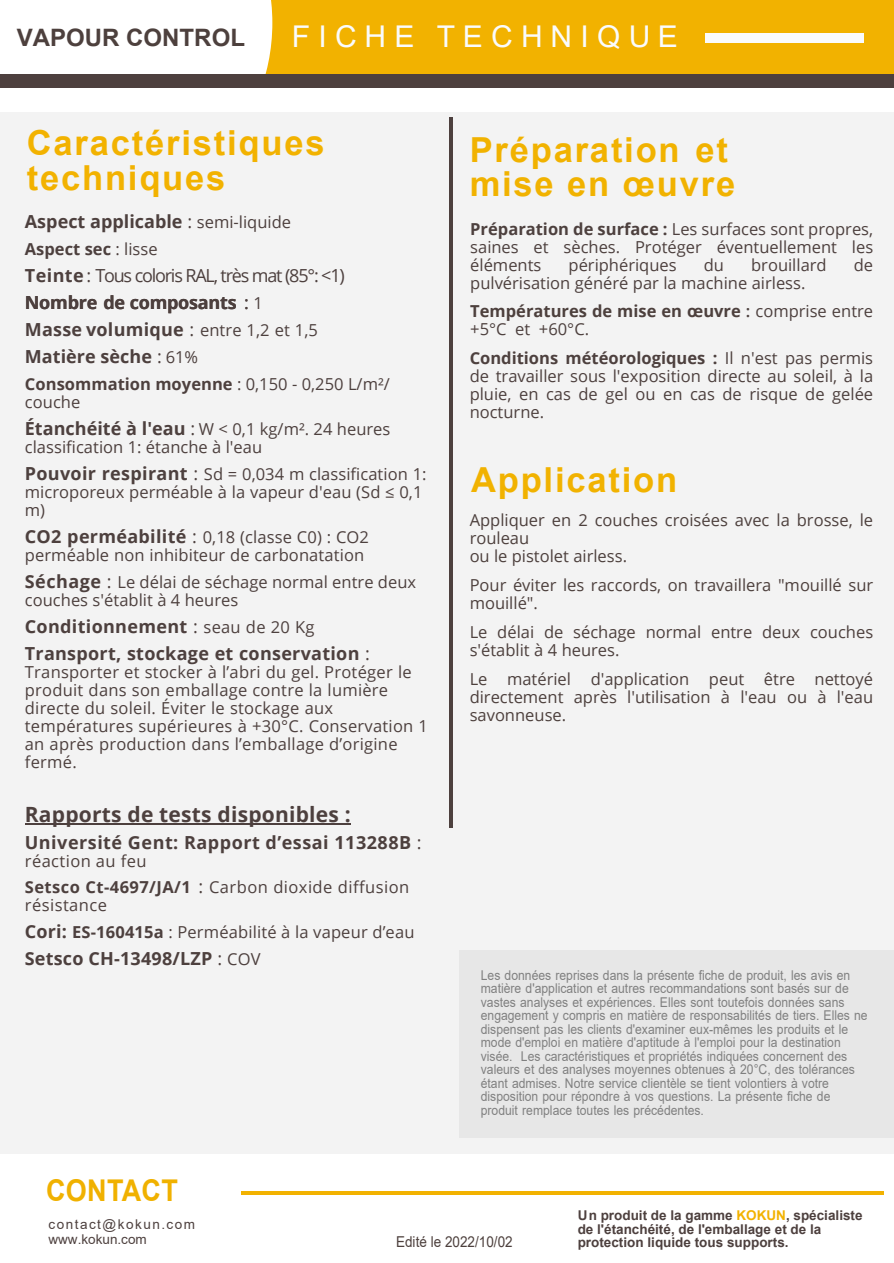
<style>
.page{position:relative;width:894px;height:1263px;background:#fff}
.page>*{position:absolute;margin:0;border:0;box-sizing:border-box;transform-origin:0 0}
.t1{font:700 34.5px/34.5px "Arial";letter-spacing:.055em;color:#f1b200}
.t2{font:700 34.5px/34.8px "Arial";letter-spacing:.055em;color:#f2b200}
.t3{font:30px "Arial";letter-spacing:.28em;color:#fafbfc}
.t4{font:700 30px "Arial";letter-spacing:.01em;color:#f0b100;scale:.9 1}
.t5{font:700 24px "Arial";color:#4d403d}
.t6{font:700 21px "Open Sans";letter-spacing:.01em;color:#4d403e}
.t7{font:700 18px/27px "Open Sans";letter-spacing:.015em;color:#4d403e}
.t8{font:16.5px/18px "Open Sans";letter-spacing:.005em;color:#4d403e}
.t9{font:16.5px/18px "Open Sans";color:#4d403d}
.t10{font:16.5px/26.1px "Open Sans";letter-spacing:.025em;color:#4d403e}
.t11{font:700 16.5px "Open Sans";color:#4d403e}
.t12{font:15px "Arial";color:#4d403d;scale:.9 1}
.t13{font:13.5px/13.5px "Arial";color:#808080;scale:.9 1}
.t14{font:700 13.5px/13.5px "Arial";color:#4d403e}
.t15{font:13.5px/14.7px "Arial";letter-spacing:.11em;color:#4d403e}
.s1{font-weight:400}
.s2{font-weight:400;font-size:16.5px}
.s3{font-weight:700}
.s4{font-weight:700;font-size:18px}
.s5{font-size:18px}
.s6{color:#4d403d}
.s7{font-weight:700;color:#4d403d}
.s8{font-weight:600}
.s9{color:#f2b200}
</style>
<div class="page">
<div style="left:0;top:0;width:893px;height:75px;background:#f2b200"></div>
<div style="left:0;top:0;width:272px;height:75px;background:#fff"></div>
<div style="left:705px;top:33px;width:158px;height:10px;background:#fafbfc"></div>
<div style="left:0;top:113px;width:893px;height:1041px;background:#f3f3f3"></div>
<div style="left:459px;top:950px;width:434px;height:188px;background:#e7e7e7"></div>
<hr style="left:25px;top:824px;width:325px;height:1px;background:#4d403e">
<div style="left:0;top:75px;width:893px;height:13px;background:#4d403e"></div>
<hr style="left:241px;top:1191px;width:642px;height:4px;background:#f2b200">
<hr style="left:449px;top:117px;width:3px;height:711px;background:#4d403e">
<h3 class="t5" style="left:17px;top:20px;width:229px">VAPOUR CONTROL</h3>
<h2 class="t3" style="left:291px;top:16px;width:387px">FICHE TECHNIQUE</h2>
<h1 class="t2" style="left:27px;top:126px;width:299px">Caractéristiques techniques</h1>
<p class="t7" style="left:25px;top:208px;width:267px">Aspect applicable <span class="s1">:</span> <span class="s2">semi-liquide</span></p>
<p class="t11" style="left:25px;top:238px;width:134px">Aspect sec <span class="s1">: lisse</span></p>
<p class="t7" style="left:25px;top:262px;width:321px">Teinte <span class="s1">: Tous coloris RAL, très mat (85°: &lt;1)<br></span>Nombre de composants <span class="s1">:</span> <span class="s2">1<br></span>Masse volumique <span class="s1">:</span> <span class="s2">entre 1,2 et 1,5<br></span>Matière sèche <span class="s1">:</span> <span class="s2">61%</span></p>
<p class="t8" style="left:25px;top:375px;width:366px"><span class="s3">Consommation moyenne</span> : 0,150 - 0,250 L/m²/ couche</p>
<p class="t8" style="left:25px;top:420px;width:367px"><span class="s4">Étanchéité à l'eau</span> <span class="s5">:</span> W &lt; 0,1 kg/m². 24 heures classification 1: étanche à l'eau</p>
<p class="t8" style="left:25px;top:465px;width:403px"><span class="s4">Pouvoir respirant</span> <span class="s5">:</span> Sd = 0,034 m classification 1: microporeux perméable à la vapeur d'eau (Sd ≤ 0,1 m)</p>
<p class="t8" style="left:25px;top:528px;width:345px"><span class="s4">CO2 perméabilité</span> <span class="s5">:</span> 0,18 (classe C0) : CO2 perméable non inhibiteur de carbonatation</p>
<p class="t8" style="left:25px;top:573px;width:393px"><span class="s4">Séchage</span> <span class="s5">:</span> Le délai de séchage normal entre deux couches s'établit à 4 heures</p>
<p class="t7" style="left:25px;top:613px;width:346px">Conditionnement <span class="s1">:</span> <span class="s2">seau de 20 Kg<br></span>Transport, stockage et conservation <span class="s1">:</span></p>
<p class="t8" style="left:25px;top:663px;width:404px">Transporter et stocker à l’abri du gel. Protéger le produit dans son emballage contre la lumière directe du soleil. Éviter le stockage aux températures supérieures à +30°C. Conservation 1 an après production dans l’emballage d’origine fermé.</p>
<p class="t6" style="left:25px;top:800px;width:327px">Rapports de tests disponibles :</p>
<p class="t7" style="left:25px;top:829px;width:398px">Université Gent: Rapport d’essai 113288B <span class="s1">:</span></p>
<p class="t10" style="left:25px;top:848px;width:386px"><span class="s6">réaction au feu<br></span><span class="s3">Setsco Ct-4697/JA/1</span> <span class="s5">:</span> Carbon dioxide diffusion</p>
<p class="t8" style="left:25px;top:891px;width:391px;line-height:27px">résistance<br><span class="s4">Cori:</span> <span class="s3">ES-160415a</span> : Perméabilité à la vapeur d’eau</p>
<p class="t7" style="left:25px;top:945px;width:237px">Setsco CH-13498/LZP <span class="s1">:</span> <span class="s2">COV</span></p>
<h2 class="t4" style="left:46px;top:1169px;width:148px">CONTACT</h2>
<h1 class="t1" style="left:469px;top:133px;width:267px">Préparation et mise en œuvre</h1>
<p class="t8" style="left:470px;top:219px;width:404px;text-align:justify"><span class="s3">Préparation de surface :</span> Les surfaces sont propres, saines et sèches. Protéger éventuellement les éléments</p>
<p class="t8" style="left:568px;top:255px;width:110px">périphériques</p>
<p class="t8" style="left:703px;top:255px;width:22px">du</p>
<p class="t8" style="left:750px;top:255px;width:77px">brouillard</p>
<p class="t8" style="left:853px;top:255px;width:21px">de</p>
<p class="t8" style="left:470px;top:268px;width:404px;line-height:28.8px">pulvérisation généré par la machine airless.<br><span class="s7">Températures de mise en œuvre</span> <span class="s8">:</span> comprise entre</p>
<p class="t8" style="left:469px;top:315px;width:405px;line-height:28.8px">+5°C et +60°C.<br><span class="s3">Conditions météorologiques :</span> Il n'est pas permis</p>
<p class="t8" style="left:469px;top:367px;width:405px;text-align:justify">de travailler sous l'exposition directe au soleil, à la pluie, en cas de gel ou en cas de risque de gelée nocturne.</p>
<h1 class="t1" style="left:471px;top:463px;width:208px">Application</h1>
<p class="t9" style="left:469px;top:511px;width:405px">Appliquer en 2 couches croisées avec la brosse, le rouleau<br>ou le pistolet airless.</p>
<p class="t9" style="left:469px;top:576px;width:405px">Pour éviter les raccords, on travaillera "mouillé sur mouillé".</p>
<p class="t9" style="left:469px;top:622px;width:405px">Le délai de séchage normal entre deux couches s'établit à 4 heures.</p>
<p class="t9" style="left:469px;top:669px;width:405px;text-align:justify">Le matériel d'application peut être nettoyé directement après l'utilisation à l'eau ou à l'eau savonneuse.</p>
<p class="t13" style="left:480px;top:968px;width:431px">Les données reprises dans la présente fiche de produit, les avis en matière d'application et autres recommandations sont basés sur de vastes analyses et expériences. Elles sont toutefois données sans engagement y compris en matière de responsabilités de tiers. Elles ne dispensent pas les clients d'examiner eux-mêmes les produits et le mode d'emploi en matière d'aptitude à l'emploi pour la destination visée. Les caractéristiques et propriétés indiquées concernent des valeurs et des analyses moyennes obtenues à 20°C, des tolérances étant admises. Notre service clientèle se tient volontiers à votre disposition pour répondre à vos questions. La présente fiche de produit remplace toutes les précédentes.</p>
<p class="t15" style="left:48px;top:1217px;width:148px">contact@kokun.com www.kokun.com</p>
<p class="t12" style="left:396px;top:1232px;width:131px">Edité le 2022/10/02</p>
<p class="t14" style="left:577px;top:1209px;width:286px">Un produit de la gamme <span class="s9">KOKUN</span>, spécialiste de l'étanchéité, de l'emballage et de la protection liquide tous supports.</p>
</div>
